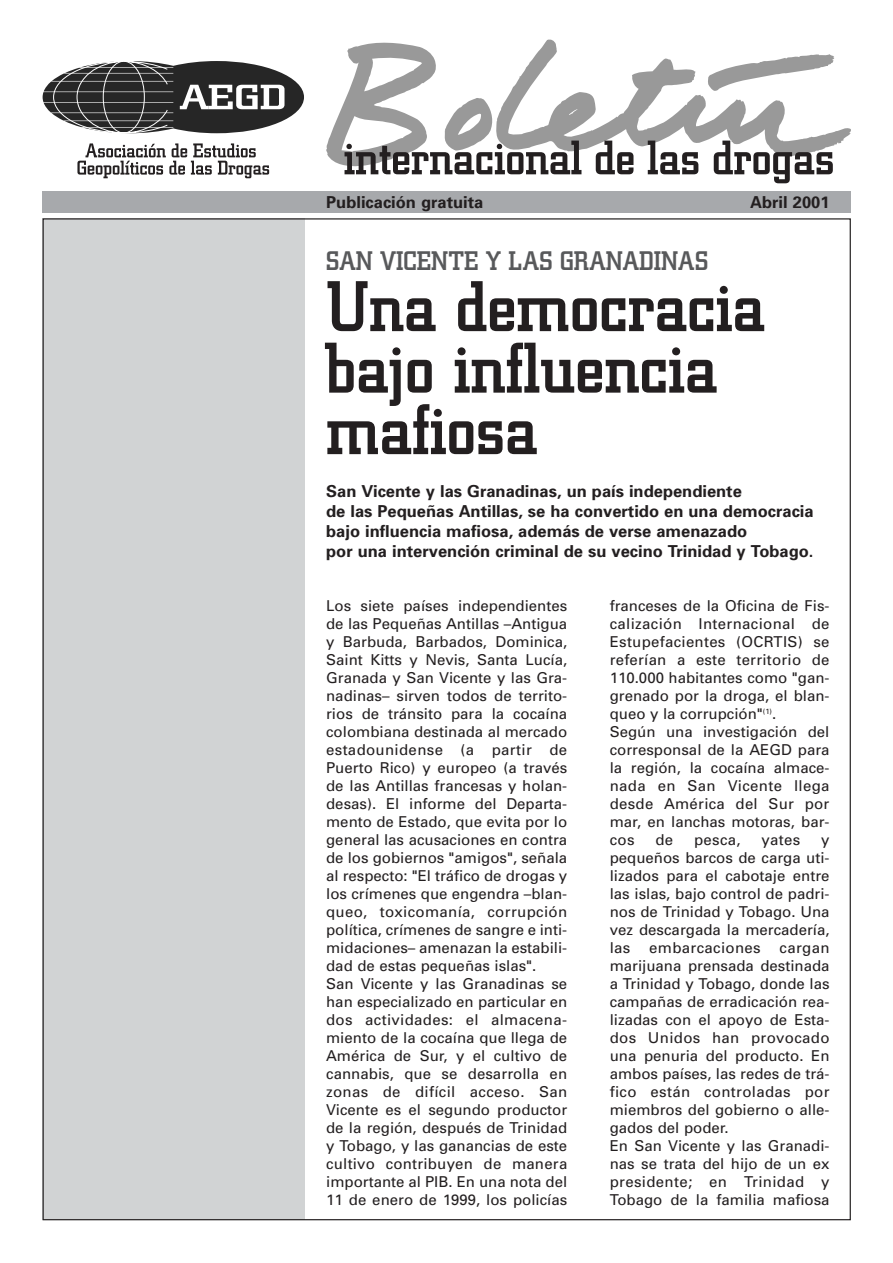
<style>
.page{position:relative;width:893px;height:1263px;background:#fff}
.page>*{position:absolute;margin:0;border:0;box-sizing:border-box;transform-origin:0 0}
.t1{font:500 72px/61.5px "Square Slabserif 711 BT";color:#231f20}
.t2{font:500 27px "Square Slabserif 711 BT";color:#58595b}
.t3{font:700 16.5px/19.8px "Univers";color:#231f20}
.t4{font:15px/18px "Univers";color:#231f20}
</style>
<div class="page">
<svg style="left:326px;top:39px;width:525px;height:144px"></svg>
<div style="left:43px;top:218px;width:262px;height:1002px;background:#d1d3d4"></div>
<div style="left:43px;top:191px;width:807px;height:22px;background:#a7a9ac"></div>
<svg style="left:43px;top:61px;width:261px;height:73px"></svg>
<svg style="left:77px;top:143px;width:192px;height:35px"></svg>
<p class="t3" style="left:326px;top:193px;width:159px">Publicación gratuita</p>
<p class="t3" style="left:750px;top:193px;width:81px">Abril 2001</p>
<h2 class="t2" style="left:326px;top:251px;width:384px">SAN VICENTE Y LAS GRANADINAS</h2>
<h1 class="t1" style="left:326px;top:283px;width:440px">Una democracia bajo influencia mafiosa</h1>
<p class="t3" style="left:326px;top:483px;width:489px">San Vicente y las Granadinas, un país independiente<br>de las Pequeñas Antillas, se ha convertido en una democracia bajo influencia mafiosa, además de verse amenazado<br>por una intervención criminal de su vecino Trinidad y Tobago.</p>
<p class="t4" style="left:326px;top:598px;width:243px">Los siete países independientes de las Pequeñas Antillas –Antigua y Barbuda, Barbados, Dominica,<br>Saint Kitts y Nevis, Santa Lucía,<br>Granada y San Vicente y las Gra&shy;nadinas– sirven todos de territo&shy;rios de tránsito para la cocaína colombiana destinada al mercado estadounidense (a partir de<br>Puerto Rico) y europeo (a través de las Antillas francesas y holan&shy;desas). El informe del Departa&shy;mento de Estado, que evita por lo general las acusaciones en contra de los gobiernos "amigos", señala al respecto: "El tráfico de drogas y los crímenes que engendra –blan&shy;queo, toxicomanía, corrupción política, crímenes de sangre e inti&shy;midaciones– amenazan la estabili&shy;dad de estas pequeñas islas".<br>San Vicente y las Granadinas se han especializado en particular en dos actividades: el almacena&shy;miento de la cocaína que llega de<br>América de Sur, y el cultivo de cannabis, que se desarrolla en zonas de difícil acceso. San<br>Vicente es el segundo productor de la región, después de Trinidad y Tobago, y las ganancias de este cultivo contribuyen de manera importante al PIB. En una nota del<br>11 de enero de 1999, los policías</p>
<p class="t4" style="left:609px;top:598px;width:221px">franceses de la Oficina de Fis&shy;calización Internacional de<br>Estupefacientes (OCRTIS) se referían a este territorio de<br>110.000 habitantes como "gan&shy;grenado por la droga, el blan&shy;queo y la corrupción"<sup>(1)</sup>.<br>Según una investigación del corresponsal de la AEGD para la región, la cocaína almace&shy;nada en San Vicente llega desde América del Sur por mar, en lanchas motoras, bar&shy;cos</p>
<p class="t4" style="left:655px;top:832px;width:19px">de</p>
<p class="t4" style="left:694px;top:832px;width:48px">pesca,</p>
<p class="t4" style="left:761px;top:832px;width:40px">yates</p>
<p class="t4" style="left:609px;top:832px;width:221px;text-indent:211px">y pequeños barcos de carga uti&shy;lizados para el cabotaje entre las islas, bajo control de padri&shy;nos de Trinidad y Tobago. Una vez descargada la mercadería, las embarcaciones cargan marijuana prensada destinada a Trinidad y Tobago, donde las campañas de erradicación rea&shy;lizadas con el apoyo de Esta&shy;dos Unidos han provocado una penuria del producto. En ambos países, las redes de trá&shy;fico están controladas por miembros del gobierno o alle&shy;gados del poder.<br>En San Vicente y las Granadi&shy;nas se trata del hijo de un ex presidente; en Trinidad y<br>Tobago de la familia mafiosa</p>
</div>
